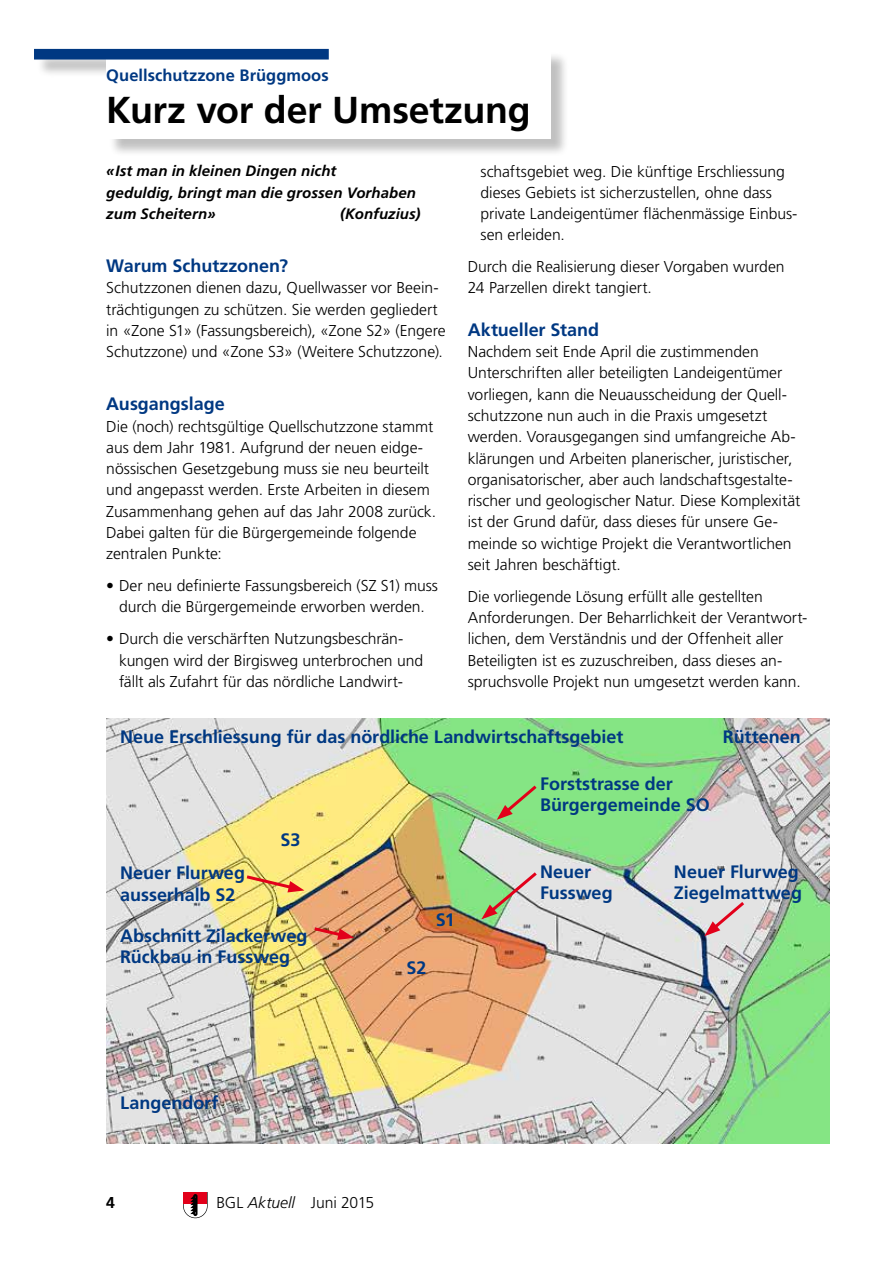
<style>
.page{position:relative;width:893px;height:1263px;background:#fff}
.page>*{position:absolute;margin:0;border:0;box-sizing:border-box;transform-origin:0 0}
.t1{font:700 37.5px "Frutiger";letter-spacing:-.005em;color:#000}
.t2{font:700 18px/21.3px "Frutiger";color:#003882}
.t3{font:700 16.5px "Frutiger";letter-spacing:.005em;color:#003882}
.t4{font:300 15.75px/21.3px "Frutiger";letter-spacing:-.005em;color:#000}
.t5{font:700 15.75px "Frutiger";color:#000}
.t6{font:italic 700 15px/21.3px "Frutiger";letter-spacing:.005em;color:#000}
.s1{font-style:italic}
</style>
<div class="page">
<svg style="left:183px;top:1192px;width:25px;height:26px"></svg>
<div style="left:36px;top:51px;width:533px;height:106px;background:#000;opacity:.25"></div>
<div style="left:106px;top:49px;width:445px;height:89px;background:#fff"></div>
<div style="left:34px;top:49px;width:295px;height:11px;background:#003882"></div>
<img style="left:106px;top:719px;width:723px;height:425px">
<svg style="left:497px;top:782px;width:43px;height:38px;background:#90c876"></svg>
<svg style="left:704px;top:899px;width:43px;height:37px;background:#e2c6c9"></svg>
<svg style="left:243px;top:873px;width:61px;height:19px"></svg>
<svg style="left:311px;top:925px;width:43px;height:15px"></svg>
<svg style="left:481px;top:869px;width:59px;height:50px;background:#bdc7ab"></svg>
<p class="t3" style="left:106px;top:65px;width:224px">Quellschutzzone Brüggmoos</p>
<h1 class="t1" style="left:106px;top:88px;width:426px">Kurz vor der Umsetzung</h1>
<p class="t6" style="left:106px;top:160px;width:311px">«Ist man in kleinen Dingen nicht<br>geduldig, bringt man die grossen Vorhaben zum Scheitern»</p>
<p class="t4" style="left:480px;top:160px;width:318px">schaftsgebiet weg. Die künftige Erschliessung dieses Gebiets ist sicherzustellen, ohne dass private Landeigentümer flächenmässige Einbus&shy;sen erleiden.</p>
<p class="t4" style="left:468px;top:256px;width:318px">Durch die Realisierung dieser Vorgaben wurden<br>24 Parzellen direkt tangiert.</p>
<p class="t2" style="left:468px;top:319px;width:133px">Aktueller Stand</p>
<p class="t4" style="left:468px;top:341px;width:334px">Nachdem seit Ende April die zustimmenden Unterschriften aller beteiligten Landeigentümer vorliegen, kann die Neuausscheidung der Quell&shy;schutzzone nun auch in die Praxis umgesetzt werden. Vorausgegangen sind umfangreiche Ab&shy;klärungen und Arbeiten planerischer, juristischer, organisatorischer, aber auch landschaftsgestalte&shy;rischer und geologischer Natur. Diese Komplexität ist der Grund dafür, dass dieses für unsere Ge&shy;meinde so wichtige Projekt die Verantwortlichen seit Jahren beschäftigt.</p>
<p class="t4" style="left:468px;top:586px;width:341px">Die vorliegende Lösung erfüllt alle gestellten Anforderungen. Der Beharrlichkeit der Verantwort&shy;lichen, dem Verständnis und der Offenheit aller Beteiligten ist es zuzuschreiben, dass dieses an&shy;spruchsvolle Projekt nun umgesetzt werden kann.</p>
<p class="t6" style="left:340px;top:203px;width:82px">(Konfuzius)</p>
<p class="t2" style="left:106px;top:255px;width:183px">Warum Schutzzonen?</p>
<p class="t4" style="left:106px;top:277px;width:341px">Schutzzonen dienen dazu, Quellwasser vor Beein&shy;trächtigungen zu schützen. Sie werden gegliedert in «Zone S1» (Fassungsbereich), «Zone S2» (Engere Schutzzone) und «Zone S3» (Weitere Schutzzone).</p>
<p class="t2" style="left:106px;top:393px;width:120px">Ausgangslage</p>
<p class="t4" style="left:106px;top:415px;width:328px">Die (noch) rechtsgültige Quellschutzzone stammt aus dem Jahr 1981. Aufgrund der neuen eidge&shy;nössischen Gesetzgebung muss sie neu beurteilt und angepasst werden. Erste Arbeiten in diesem Zusammenhang gehen auf das Jahr 2008 zurück.<br>Dabei galten für die Bürgergemeinde folgende zentralen Punkte:</p>
<p class="t4" style="left:106px;top:575px;width:333px;text-align:center">• Der neu definierte Fassungsbereich (SZ S1) muss durch die Bürgergemeinde erworben werden.</p>
<p class="t4" style="left:119px;top:628px;width:306px;text-indent:-13px">• Durch die verschärften Nutzungsbeschrän&shy;kungen wird der Birgisweg unterbrochen und fällt als Zufahrt für das nördliche Landwirt-</p>
<p class="t2" style="left:120px;top:726px;width:505px">Neue Erschliessung für das nördliche Landwirtschaftsgebiet</p>
<p class="t2" style="left:281px;top:829px;width:21px">S3</p>
<p class="t2" style="left:540px;top:773px;width:171px">Forststrasse der<br>Bürgergemeinde SO</p>
<p class="t2" style="left:723px;top:726px;width:79px">Rüttenen</p>
<p class="t2" style="left:120px;top:862px;width:126px">Neuer Flurweg ausserhalb S2</p>
<p class="t2" style="left:120px;top:925px;width:189px">Abschnitt Zilackerweg<br>Rückbau in Fussweg</p>
<p class="t2" style="left:436px;top:909px;width:21px">S1</p>
<p class="t2" style="left:407px;top:957px;width:21px">S2</p>
<p class="t2" style="left:120px;top:1092px;width:100px">Langendorf</p>
<p class="t5" style="left:106px;top:1193px;width:10px">4</p>
<p class="t4" style="left:216px;top:1191px;width:159px">BGL <span class="s1">Aktuell</span> Juni 2015</p>
<p class="t2" style="left:540px;top:861px;width:74px">Neuer<br>Fussweg</p>
<p class="t2" style="left:674px;top:861px;width:130px">Neuer Flurweg<br>Ziegelmattweg</p>
</div>
